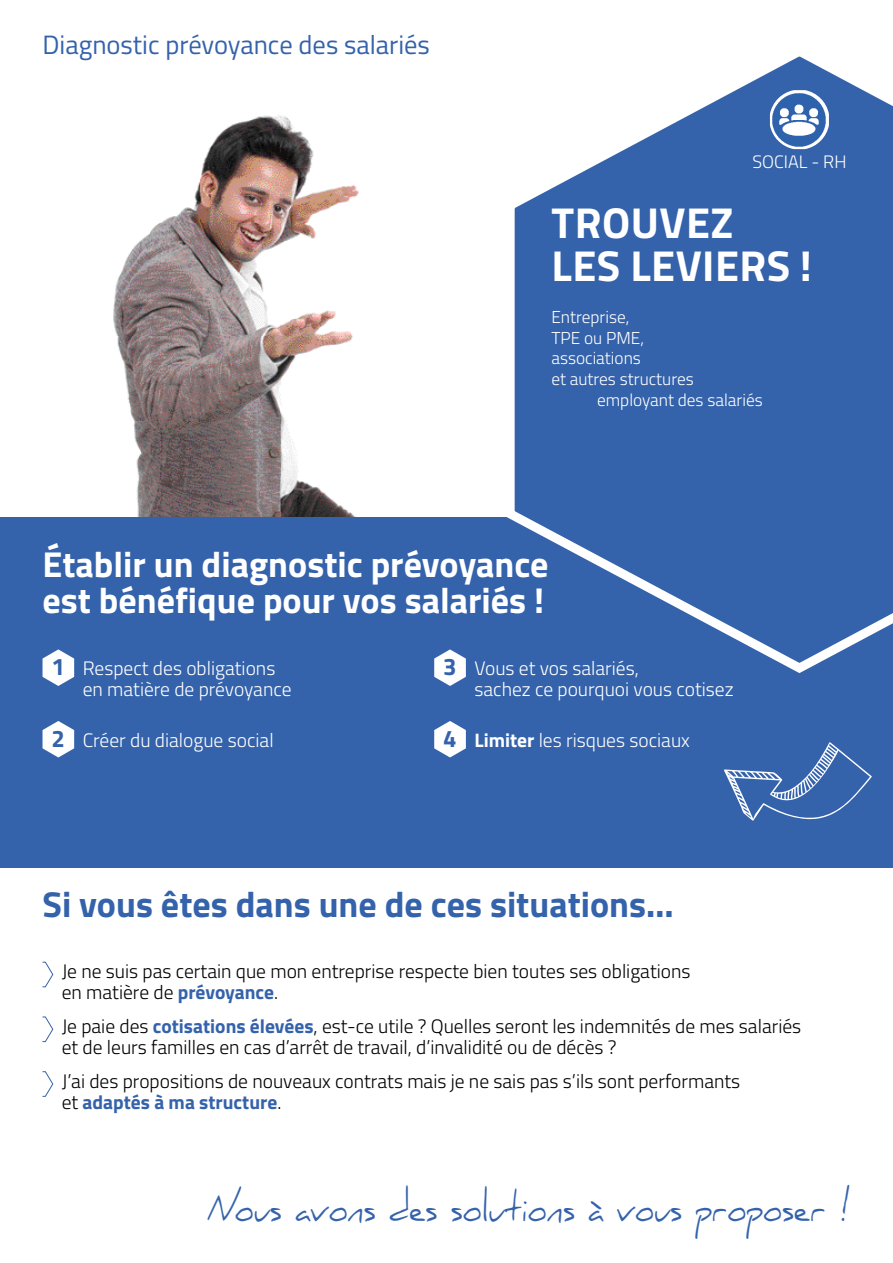
<style>
.page{position:relative;width:893px;height:1263px;background:#fff}
.page>*{position:absolute;margin:0;border:0;box-sizing:border-box;transform-origin:0 0}
.t1{font:700 43.35px/43.3px "Titillium";letter-spacing:.01em;color:#fff}
.t2{font:39.3px "Daniel";color:#3462ab;scale:.8 1}
.t3{font:700 36px/36px "Titillium";color:#fff}
.t4{font:700 36px "Titillium";color:#3462ab}
.t5{font:26.55px "Titillium";color:#3462ab}
.t6{font:300 19.5px/21px "Titillium";color:#000}
.t7{font:300 19.5px/21px "Titillium";color:#fff}
.t8{font:300 18px "Titillium";color:#fff}
.t9{font:300 17.25px "Titillium";color:#fff}
.s1{font-weight:700;font-size:24px;color:#3462ab}
.s2{font-weight:700}
.s3{font-weight:700;color:#3462ab}
</style>
<div class="page">
<img style="left:113px;top:115px;width:246px;height:402px">
<div style="left:0;top:517px;width:893px;height:350px;background:#3462ab"></div>
<svg style="left:43px;top:649px;width:31px;height:37px"></svg>
<svg style="left:43px;top:721px;width:31px;height:36px"></svg>
<svg style="left:434px;top:649px;width:32px;height:37px"></svg>
<svg style="left:434px;top:721px;width:32px;height:36px"></svg>
<svg style="left:724px;top:742px;width:148px;height:79px"></svg>
<svg style="left:507px;top:56px;width:386px;height:617px"></svg>
<div style="left:551px;top:205px;width:333px;height:293px;background:#3462ab"></div>
<svg style="left:42px;top:961px;width:12px;height:26px"></svg>
<svg style="left:42px;top:1016px;width:12px;height:26px"></svg>
<svg style="left:42px;top:1071px;width:12px;height:26px"></svg>
<img style="left:770px;top:90px;width:59px;height:59px">
<h3 class="t5" style="left:43px;top:25px;width:389px">Diagnostic prévoyance des salariés</h3>
<p class="t8" style="left:752px;top:148px;width:96px">SOCIAL - RH</p>
<h1 class="t1" style="left:552px;top:199px;width:262px">TROUVEZ<br>LES LEVIERS !</h1>
<p class="t9" style="left:551px;top:304px;width:80px">Entreprise,</p>
<p class="t9" style="left:551px;top:325px;width:94px">TPE ou PME,</p>
<p class="t9" style="left:551px;top:346px;width:91px">associations</p>
<p class="t9" style="left:551px;top:367px;width:144px">et autres structures</p>
<p class="t9" style="left:597px;top:387px;width:167px">employant des salariés</p>
<h3 class="t3" style="left:43px;top:544px;width:508px">Établir un diagnostic prévoyance est bénéfique pour vos salariés !</h3>
<p class="t7" style="left:83px;top:657px;width:210px;text-indent:-31px"><span class="s1">1</span> Respect des obligations en matière de prévoyance</p>
<p class="t7" style="left:52px;top:729px;width:224px"><span class="s1">2</span> Créer du dialogue social</p>
<p class="t7" style="left:474px;top:657px;width:261px;text-indent:-31px"><span class="s1">3</span> Vous et vos salariés,<br>sachez ce pourquoi vous cotisez</p>
<p class="t7" style="left:443px;top:729px;width:248px"><span class="s1">4</span> <span class="s2">Limiter</span> les risques sociaux</p>
<h3 class="t4" style="left:43px;top:877px;width:633px">Si vous êtes dans une de ces situations…</h3>
<p class="t6" style="left:62px;top:960px;width:630px">Je ne suis pas certain que mon entreprise respecte bien toutes ses obligations en matière de <span class="s3">prévoyance</span>.</p>
<p class="t6" style="left:62px;top:1015px;width:741px">Je paie des <span class="s3">cotisations élevées</span>, est-ce utile ? Quelles seront les indemnités de mes salariés et de leurs familles en cas d’arrêt de travail, d’invalidité ou de décès ?</p>
<p class="t6" style="left:62px;top:1069px;width:680px">J’ai des propositions de nouveaux contrats mais je ne sais pas s’ils sont performants et <span class="s3">adaptés à ma structure</span>.</p>
<h2 class="t2" style="left:207px;top:1184px;width:806px">Nous avons des solutions à vous proposer !</h2>
</div>
